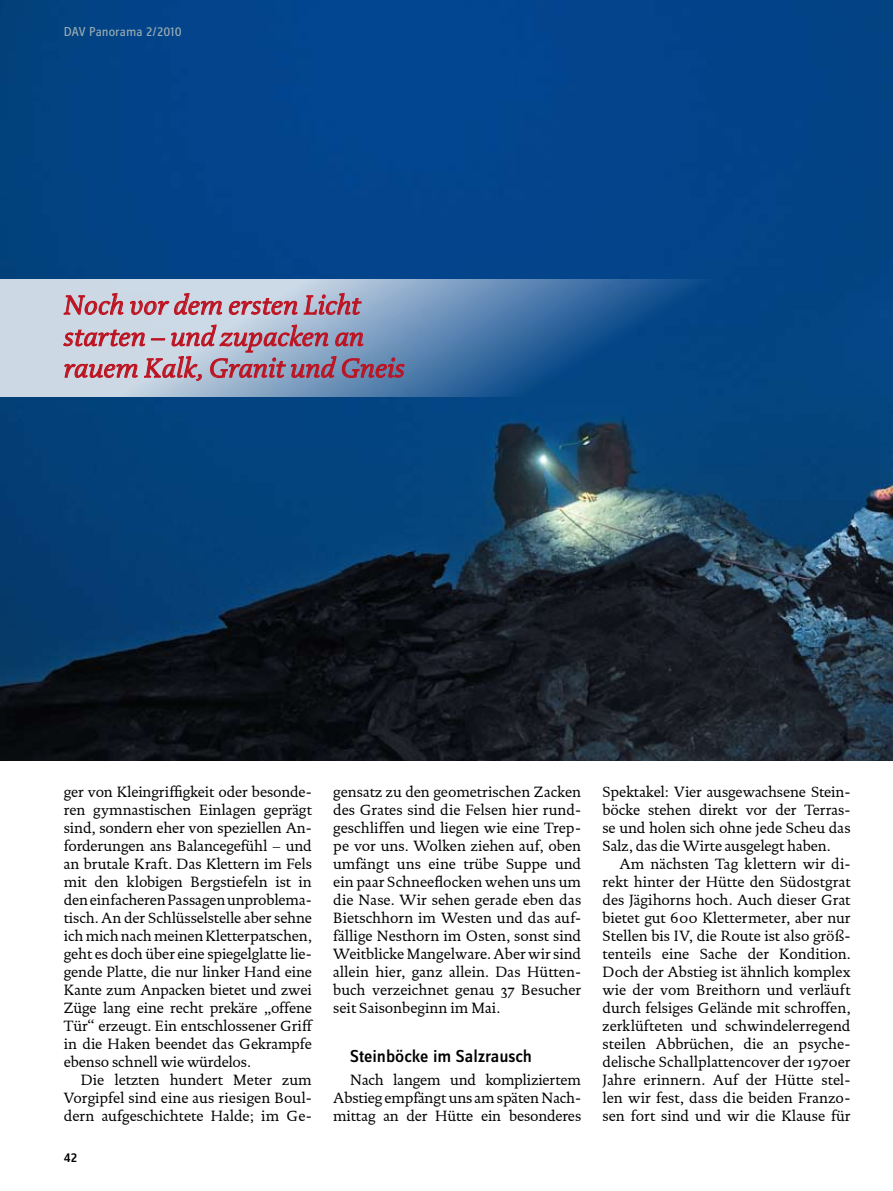
<style>
.page{position:relative;width:893px;height:1191px;background:#fff}
.page>*{position:absolute;margin:0;border:0;box-sizing:border-box;transform-origin:0 0}
.t1{font:italic 27px/31.5px "DTL Documenta ST";letter-spacing:.01em;color:#bd1220}
.t2{font:500 18px "Zine Sans Dis";color:#000}
.t3{font:15px/18px "DTL Documenta ST";letter-spacing:-.005em;color:#000;text-align:justify}
.t4{font:13.5px "Zine Sans Dis";color:#9baeb3}
.t5{font:500 13.5px "Zine Sans Dis";color:#000}
</style>
<div class="page">
<img style="left:0;top:0;width:893px;height:761px">
<svg style="left:0;top:279px;width:893px;height:117px;background:#4a79a7"></svg>
<svg style="left:64px;top:293px;width:60px;height:22px"></svg>
<svg style="left:130px;top:293px;width:92px;height:22px;background:#c8a8b6"></svg>
<svg style="left:229px;top:298px;width:69px;height:17px"></svg>
<svg style="left:304px;top:293px;width:58px;height:24px"></svg>
<svg style="left:63px;top:324px;width:342px;height:57px;background:#aca0b5"></svg>
<p class="t4" style="left:64px;top:25px;width:119px">DAV Panorama 2/2010</p>
<h1 class="t1" style="left:64px;top:289px;width:342px">Noch vor dem ersten Licht starten – und zupacken an rauem Kalk, Granit und Gneis</h1>
<p class="t3" style="left:64px;top:783px;width:250px">ger von Kleingriffigkeit oder besonde&shy;ren gymnastischen Einlagen geprägt sind, sondern eher von speziellen An&shy;forderungen ans Balancegefühl – und an brutale Kraft. Das Klettern im Fels mit den klobigen Bergstiefeln ist in den einfacheren Passagen unproblema&shy;tisch. An der Schlüsselstelle aber sehne ich mich nach meinen Kletterpatschen, geht es doch über eine spiegelglatte lie&shy;gende Platte, die nur linker Hand eine Kante zum Anpacken bietet und zwei Züge lang eine recht prekäre „offene Tür“ erzeugt. Ein entschlossener Griff in die Haken beendet das Gekrampfe ebenso schnell wie würdelos.</p>
<p class="t3" style="left:64px;top:1071px;width:250px;text-indent:17px">Die letzten hundert Meter zum Vorgipfel sind eine aus riesigen Boul&shy;dern aufgeschichtete Halde; im Ge-</p>
<p class="t5" style="left:64px;top:1150px;width:15px">42</p>
<p class="t3" style="left:333px;top:783px;width:250px">gensatz zu den geometrischen Zacken des Grates sind die Felsen hier rund&shy;geschliffen und liegen wie eine Trep&shy;pe vor uns. Wolken ziehen auf, oben umfängt uns eine trübe Suppe und ein paar Schneeflocken wehen uns um die Nase. Wir sehen gerade eben das Bietschhorn im Westen und das auf&shy;fällige Nesthorn im Osten, sonst sind Weitblicke Mangelware. Aber wir sind allein hier, ganz allein. Das Hütten&shy;buch verzeichnet genau 37 Besucher seit Saisonbeginn im Mai.</p>
<p class="t2" style="left:350px;top:1047px;width:183px">Steinböcke im Salzrausch</p>
<p class="t3" style="left:333px;top:1071px;width:250px;text-indent:17px">Nach langem und kompliziertem Abstieg empfängt uns am späten Nach&shy;mittag an der Hütte ein besonderes</p>
<p class="t3" style="left:602px;top:783px;width:250px">Spektakel: Vier ausgewachsene Stein&shy;böcke stehen direkt vor der Terras&shy;se und holen sich ohne jede Scheu das Salz, das die Wirte ausgelegt haben.</p>
<p class="t3" style="left:602px;top:855px;width:250px;text-indent:17px">Am nächsten Tag klettern wir di&shy;rekt hinter der Hütte den Südostgrat des Jägihorns hoch. Auch dieser Grat bietet gut 600 Klettermeter, aber nur Stellen bis IV, die Route ist also größ&shy;tenteils eine Sache der Kondition.<br>Doch der Abstieg ist ähnlich komplex wie der vom Breithorn und verläuft durch felsiges Gelände mit schroffen, zerklüfteten und schwindelerregend steilen Abbrüchen, die an psyche&shy;delische Schallplattencover der 1970er Jahre erinnern. Auf der Hütte stel&shy;len wir fest, dass die beiden Franzo&shy;sen fort sind und wir die Klause für</p>
</div>
